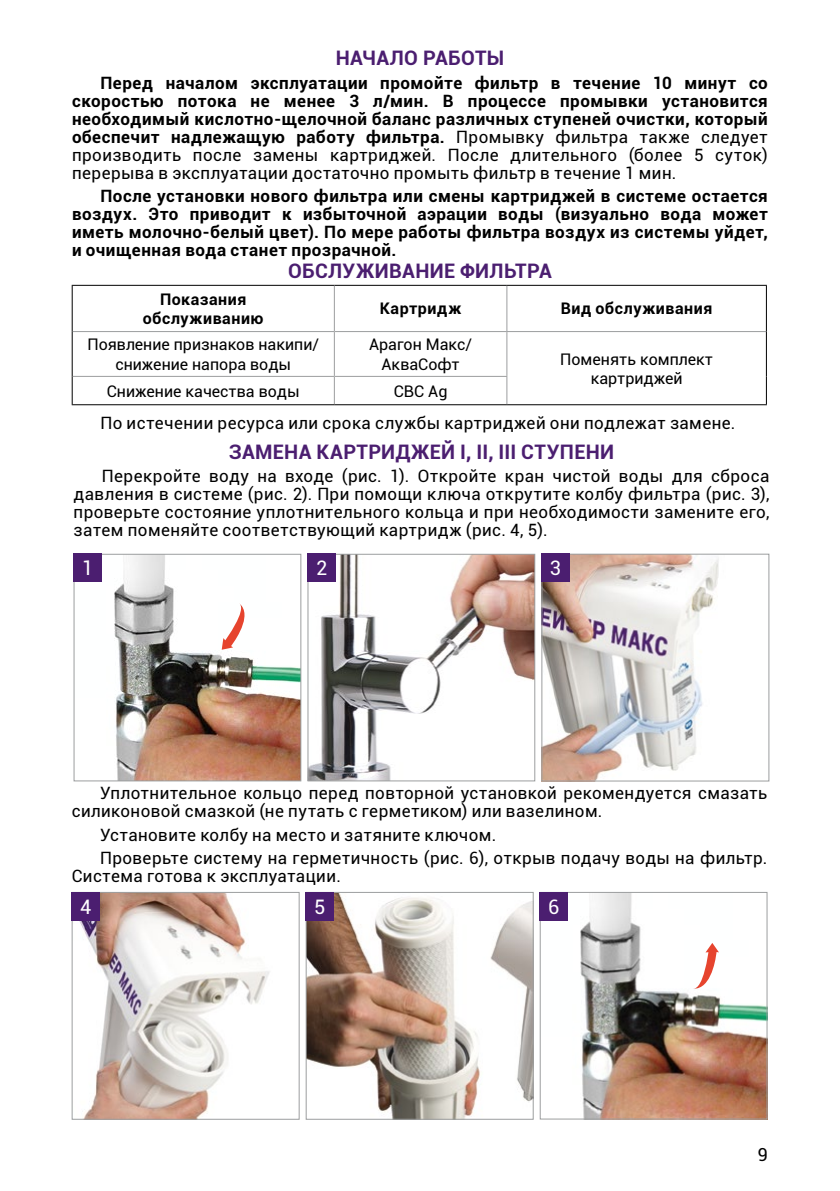
<style>
.page{position:relative;width:840px;height:1191px;background:#fff}
.page>*{position:absolute;margin:0;border:0;box-sizing:border-box;transform-origin:0 0}
.t1{font:700 20px "Roboto";letter-spacing:.015em;color:#4b1e70}
.t2{font:20px "Roboto";color:#fff}
.t3{font:18px "Roboto";color:#000}
.t4{font:700 17px/18px "Roboto";letter-spacing:.03em;color:#000;text-align:justify}
.t5{font:17px/18px "Roboto";letter-spacing:.025em;color:#000}
.t6{font:16px/19.2px "Roboto";color:#000;text-align:center}
.t7{font:700 16px/19.2px "Roboto";letter-spacing:.035em;color:#000;text-align:center}
.s1{font-weight:400}
</style>
<div class="page">
<img style="left:543px;top:555px;width:176px;height:224px">
<div style="left:541px;top:553px;width:228px;height:228px;border:1px solid #9c9e9f"></div>
<div style="left:541px;top:553px;width:28px;height:29px;background:#4b1e70"></div>
<img style="left:114px;top:556px;width:185px;height:223px">
<div style="left:73px;top:554px;width:228px;height:227px;border:1px solid #9c9e9f"></div>
<div style="left:73px;top:554px;width:29px;height:28px;background:#4b1e70"></div>
<img style="left:309px;top:556px;width:224px;height:223px">
<div style="left:307px;top:554px;width:228px;height:227px;border:1px solid #9c9e9f"></div>
<div style="left:307px;top:554px;width:28px;height:28px;background:#4b1e70"></div>
<svg style="left:221px;top:603px;width:31px;height:47px"></svg>
<img style="left:74px;top:894px;width:196px;height:223px">
<div style="left:72px;top:892px;width:227px;height:227px;border:1px solid #9c9e9f"></div>
<div style="left:72px;top:892px;width:28px;height:28px;background:#4b1e70"></div>
<img style="left:307px;top:894px;width:224px;height:223px">
<div style="left:305px;top:892px;width:228px;height:227px;border:1px solid #9c9e9f"></div>
<div style="left:305px;top:892px;width:29px;height:28px;background:#4b1e70"></div>
<img style="left:541px;top:894px;width:224px;height:223px">
<div style="left:539px;top:892px;width:228px;height:227px;border:1px solid #9c9e9f"></div>
<div style="left:539px;top:892px;width:28px;height:28px;background:#4b1e70"></div>
<svg style="left:692px;top:943px;width:26px;height:46px"></svg>
<hr style="left:73px;top:331px;width:261px;height:1px;background:#9c9e9f">
<hr style="left:334px;top:331px;width:172px;height:1px;background:#9c9e9f">
<hr style="left:333px;top:332px;width:1px;height:44px;background:#9c9e9f">
<hr style="left:72px;top:331px;width:1px;height:45px;background:#000">
<hr style="left:506px;top:331px;width:259px;height:1px;background:#9c9e9f">
<hr style="left:506px;top:332px;width:1px;height:44px;background:#9c9e9f">
<hr style="left:765px;top:331px;width:1px;height:45px;background:#000">
<svg style="left:765px;top:376px;width:1px;height:28px"></svg>
<hr style="left:506px;top:404px;width:260px;height:1px;background:#000">
<hr style="left:73px;top:376px;width:261px;height:1px;background:#9c9e9f">
<hr style="left:334px;top:376px;width:173px;height:1px;background:#9c9e9f">
<svg style="left:333px;top:377px;width:1px;height:27px"></svg>
<svg style="left:506px;top:377px;width:1px;height:27px"></svg>
<svg style="left:72px;top:376px;width:1px;height:28px"></svg>
<hr style="left:72px;top:404px;width:262px;height:1px;background:#000">
<hr style="left:334px;top:404px;width:172px;height:1px;background:#000">
<hr style="left:72px;top:285px;width:262px;height:1px;background:#000">
<hr style="left:72px;top:286px;width:1px;height:45px;background:#000">
<hr style="left:334px;top:285px;width:172px;height:1px;background:#000">
<hr style="left:506px;top:285px;width:260px;height:1px;background:#000">
<hr style="left:765px;top:286px;width:1px;height:45px;background:#000">
<hr style="left:333px;top:286px;width:1px;height:45px;background:#9c9e9f">
<hr style="left:506px;top:286px;width:1px;height:45px;background:#9c9e9f">
<p class="t1" style="left:335px;top:44px;width:170px">НАЧАЛО РАБОТЫ</p>
<p class="t4" style="left:72px;top:73px;width:697px;text-indent:28px">Перед началом эксплуатации промойте фильтр в течение 10 минут со скоростью потока не менее 3 л/мин. В процессе промывки установится необходимый кислотно-щелочной баланс различных ступеней очистки, который обеспечит надлежащую работу фильтра. <span class="s1">Промывку фильтра также следует производить после замены картриджей. После длительного (более 5 суток) перерыва в эксплуатации достаточно промыть фильтр в течение 1 мин.</span></p>
<p class="t4" style="left:72px;top:187px;width:697px;text-indent:28px">После установки нового фильтра или смены картриджей в системе остается воздух. Это приводит к избыточной аэрации воды (визуально вода может иметь молочно-белый цвет). По мере работы фильтра воздух из системы уйдет, и очищенная вода станет прозрачной.</p>
<p class="t7" style="left:143px;top:289px;width:122px">Показания обслуживанию</p>
<p class="t7" style="left:380px;top:298px;width:83px">Картридж</p>
<p class="t7" style="left:560px;top:298px;width:153px">Вид обслуживания</p>
<p class="t6" style="left:87px;top:334px;width:233px">Появление признаков накипи/ снижение напора воды</p>
<p class="t6" style="left:369px;top:334px;width:104px">Арагон Макс/<br>АкваСофт</p>
<p class="t1" style="left:288px;top:257px;width:265px">ОБСЛУЖИВАНИЕ ФИЛЬТРА</p>
<p class="t6" style="left:560px;top:349px;width:154px">Поменять комплект картриджей</p>
<p class="t6" style="left:107px;top:381px;width:194px">Снижение качества воды</p>
<p class="t6" style="left:393px;top:381px;width:55px">CBC Ag</p>
<p class="t5" style="left:100px;top:413px;width:636px">По истечении ресурса или срока службы картриджей они подлежат замене.</p>
<p class="t1" style="left:229px;top:437px;width:386px">ЗАМЕНА КАРТРИДЖЕЙ I, II, III СТУПЕНИ</p>
<p class="t5" style="left:73px;top:466px;width:697px;text-align:justify;text-indent:28px">Перекройте воду на входе (рис. 1). Откройте кран чистой воды для сброса давления в системе (рис. 2). При помощи ключа открутите колбу фильтра (рис. 3), проверьте состояние уплотнительного кольца и при необходимости замените его, затем поменяйте соответствующий картридж (рис. 4, 5).</p>
<p class="t2" style="left:82px;top:554px;width:13px">1</p>
<p class="t2" style="left:316px;top:554px;width:13px">2</p>
<p class="t2" style="left:549px;top:554px;width:13px">3</p>
<p class="t5" style="left:72px;top:783px;width:697px;text-indent:28px">Уплотнительное кольцо перед повторной установкой рекомендуется смазать силиконовой смазкой (не путать с герметиком) или вазелином.</p>
<p class="t5" style="left:100px;top:822px;width:668px;line-height:23.6px">Установите колбу на место и затяните ключом.<br>Проверьте систему на герметичность (рис. 6), открыв подачу воды на фильтр.</p>
<p class="t5" style="left:72px;top:866px;width:270px">Система готова к эксплуатации.</p>
<p class="t2" style="left:80px;top:892px;width:13px">4</p>
<p class="t2" style="left:314px;top:892px;width:13px">5</p>
<p class="t2" style="left:548px;top:892px;width:13px">6</p>
<p class="t3" style="left:757px;top:1141px;width:12px">9</p>
</div>
